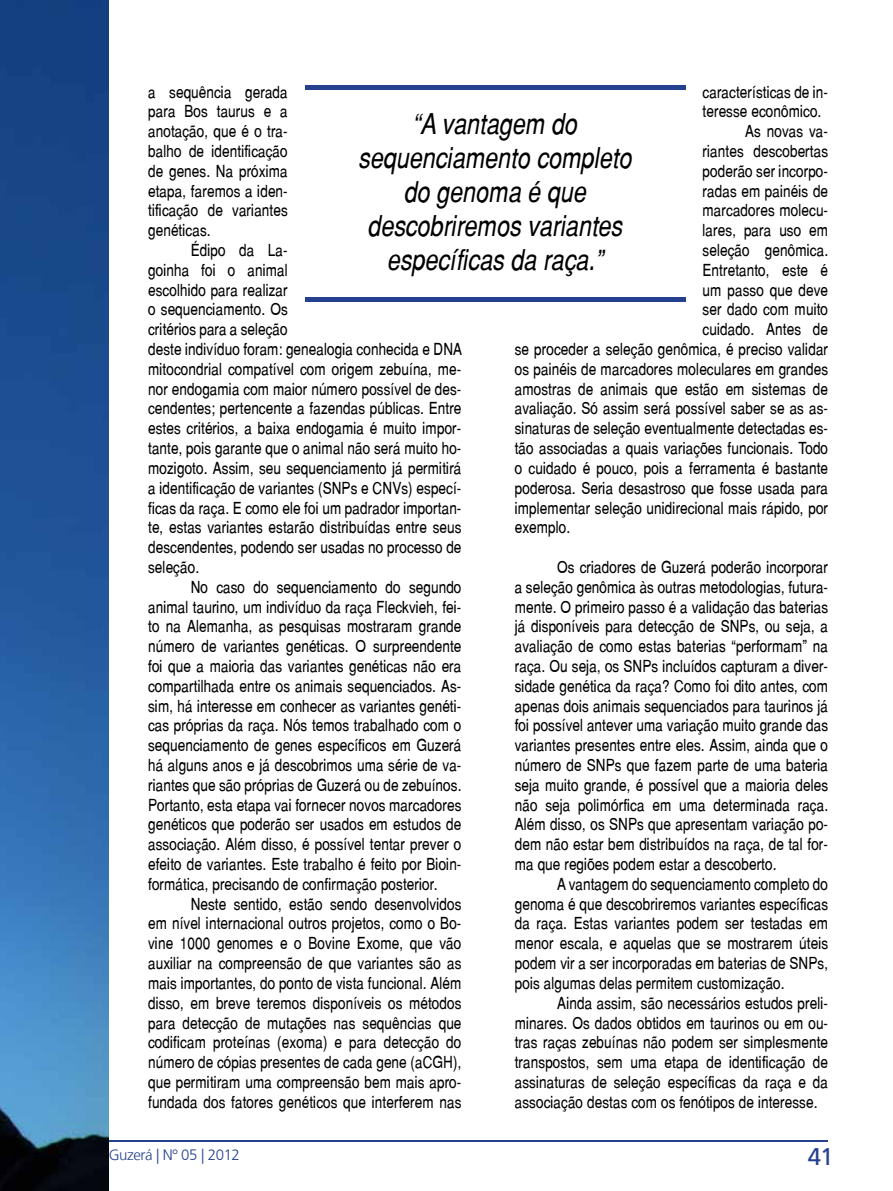
<style>
.page{position:relative;width:893px;height:1191px;background:#fff}
.page>*{position:absolute;margin:0;border:0;box-sizing:border-box;transform-origin:0 0}
.t1{font:italic 28.5px/34.2px "Switzerland Narrow";color:#000;text-align:center}
.t2{font:24px "Frutiger LT";color:#25408f}
.t3{font:16.5px/19.8px "Switzerland Narrow Plain";letter-spacing:.005em;color:#000;text-align:justify}
.t4{font:300 15px "Frutiger LT";letter-spacing:-.025em;color:#25408f}
</style>
<div class="page">
<hr style="left:65px;top:1140px;width:763px;height:2px;background:#25408f">
<img style="left:0;top:0;width:108px;height:1191px">
<div style="left:305px;top:85px;width:381px;height:5px;background:#25408f"></div>
<hr style="left:305px;top:297px;width:381px;height:4px;background:#25408f">
<p class="t3" style="left:703px;top:82px;width:127px">características de in-</p>
<p class="t3" style="left:703px;top:101px;width:120px">teresse econômico.</p>
<p class="t3" style="left:745px;top:121px;width:85px">As novas va-</p>
<p class="t3" style="left:703px;top:141px;width:127px">riantes descobertas</p>
<p class="t3" style="left:703px;top:161px;width:127px">poderão ser incorpo-</p>
<p class="t3" style="left:703px;top:181px;width:127px">radas em painéis de</p>
<p class="t3" style="left:703px;top:200px;width:127px">marcadores molecu-</p>
<p class="t3" style="left:703px;top:220px;width:127px">lares, para uso em</p>
<p class="t3" style="left:703px;top:240px;width:127px">seleção genômica.</p>
<p class="t3" style="left:703px;top:260px;width:127px">Entretanto, este é</p>
<p class="t3" style="left:703px;top:280px;width:127px">um passo que deve</p>
<p class="t3" style="left:703px;top:299px;width:127px">ser dado com muito</p>
<p class="t3" style="left:703px;top:319px;width:127px">cuidado. Antes de</p>
<p class="t3" style="left:515px;top:339px;width:315px">se proceder a seleção genômica, é preciso validar</p>
<p class="t3" style="left:515px;top:359px;width:315px">os painéis de marcadores moleculares em grandes</p>
<p class="t3" style="left:515px;top:379px;width:315px">amostras de animais que estão em sistemas de</p>
<p class="t3" style="left:515px;top:398px;width:315px">avaliação. Só assim será possível saber se as as-</p>
<p class="t3" style="left:515px;top:418px;width:315px">sinaturas de seleção eventualmente detectadas es-</p>
<p class="t3" style="left:515px;top:438px;width:315px">tão associadas a quais variações funcionais. Todo</p>
<p class="t3" style="left:515px;top:458px;width:315px">o cuidado é pouco, pois a ferramenta é bastante</p>
<p class="t3" style="left:515px;top:478px;width:315px">poderosa. Seria desastroso que fosse usada para</p>
<p class="t3" style="left:515px;top:497px;width:315px">implementar seleção unidirecional mais rápido, por</p>
<p class="t3" style="left:515px;top:517px;width:57px">exemplo.</p>
<p class="t3" style="left:515px;top:557px;width:315px;text-indent:43px">Os criadores de Guzerá poderão incorporar a seleção genômica às outras metodologias, futura&shy;mente. O primeiro passo é a validação das baterias já disponíveis para detecção de SNPs, ou seja, a avaliação de como estas baterias “performam” na raça. Ou seja, os SNPs incluídos capturam a diver&shy;sidade genética da raça? Como foi dito antes, com apenas dois animais sequenciados para taurinos já foi possível antever uma variação muito grande das variantes presentes entre eles. Assim, ainda que o número de SNPs que fazem parte de uma bateria seja muito grande, é possível que a maioria deles não seja polimórfica em uma determinada raça.<br>Além disso, os SNPs que apresentam variação po&shy;dem não estar bem distribuídos na raça, de tal for&shy;ma que regiões podem estar a descoberto.</p>
<p class="t3" style="left:515px;top:874px;width:315px;text-indent:43px">A vantagem do sequenciamento completo do genoma é que descobriremos variantes específicas da raça. Estas variantes podem ser testadas em menor escala, e aquelas que se mostrarem úteis podem vir a ser incorporadas em baterias de SNPs, pois algumas delas permitem customização.</p>
<p class="t3" style="left:515px;top:992px;width:315px;text-indent:43px">Ainda assim, são necessários estudos preli&shy;minares. Os dados obtidos em taurinos ou em ou&shy;tras raças zebuínas não podem ser simplesmente transpostos, sem uma etapa de identificação de assinaturas de seleção específicas da raça e da associação destas com os fenótipos de interesse.</p>
<p class="t3" style="left:148px;top:82px;width:141px">a sequência gerada para Bos taurus e a anotação, que é o tra&shy;balho de identificação de genes. Na próxima etapa, faremos a iden&shy;tificação de variantes genéticas.</p>
<p class="t3" style="left:148px;top:240px;width:316px;text-align:left;text-indent:43px">Édipo da La-<br>goinha foi o animal<br>escolhido para realizar<br>o sequenciamento. Os<br>critérios para a seleção<br>deste indivíduo foram: genealogia conhecida e DNA mitocondrial compatível com origem zebuína, me&shy;nor endogamia com maior número possível de des&shy;cendentes; pertencente a fazendas públicas. Entre estes critérios, a baixa endogamia é muito impor&shy;tante, pois garante que o animal não será muito ho&shy;mozigoto. Assim, seu sequenciamento já permitirá a identificação de variantes (SNPs e CNVs) especí&shy;ficas da raça. E como ele foi um padrador importan&shy;te, estas variantes estarão distribuídas entre seus descendentes, podendo ser usadas no processo de seleção.</p>
<p class="t3" style="left:148px;top:577px;width:315px;text-indent:43px">No caso do sequenciamento do segundo animal taurino, um indivíduo da raça Fleckvieh, fei&shy;to na Alemanha, as pesquisas mostraram grande número de variantes genéticas. O surpreendente foi que a maioria das variantes genéticas não era compartilhada entre os animais sequenciados. As&shy;sim, há interesse em conhecer as variantes genéti&shy;cas próprias da raça. Nós temos trabalhado com o sequenciamento de genes específicos em Guzerá há alguns anos e já descobrimos uma série de va&shy;riantes que são próprias de Guzerá ou de zebuínos.<br>Portanto, esta etapa vai fornecer novos marcadores genéticos que poderão ser usados em estudos de associação. Além disso, é possível tentar prever o efeito de variantes. Este trabalho é feito por Bioin&shy;formática, precisando de confirmação posterior.</p>
<p class="t3" style="left:148px;top:893px;width:315px;text-indent:43px">Neste sentido, estão sendo desenvolvidos em nível internacional outros projetos, como o Bo&shy;vine 1000 genomes e o Bovine Exome, que vão auxiliar na compreensão de que variantes são as mais importantes, do ponto de vista funcional. Além disso, em breve teremos disponíveis os métodos para detecção de mutações nas sequências que codificam proteínas (exoma) e para detecção do número de cópias presentes de cada gene (aCGH), que permitiram uma compreensão bem mais apro&shy;fundada dos fatores genéticos que interferem nas</p>
<h1 class="t1" style="left:358px;top:106px;width:275px">“A vantagem do sequenciamento completo do genoma é que descobriremos variantes específicas da raça.”</h1>
<p class="t4" style="left:63px;top:1146px;width:178px">Revista Guzerá | Nº 05 | 2012</p>
<h2 class="t2" style="left:808px;top:1142px;width:27px">41</h2>
</div>
